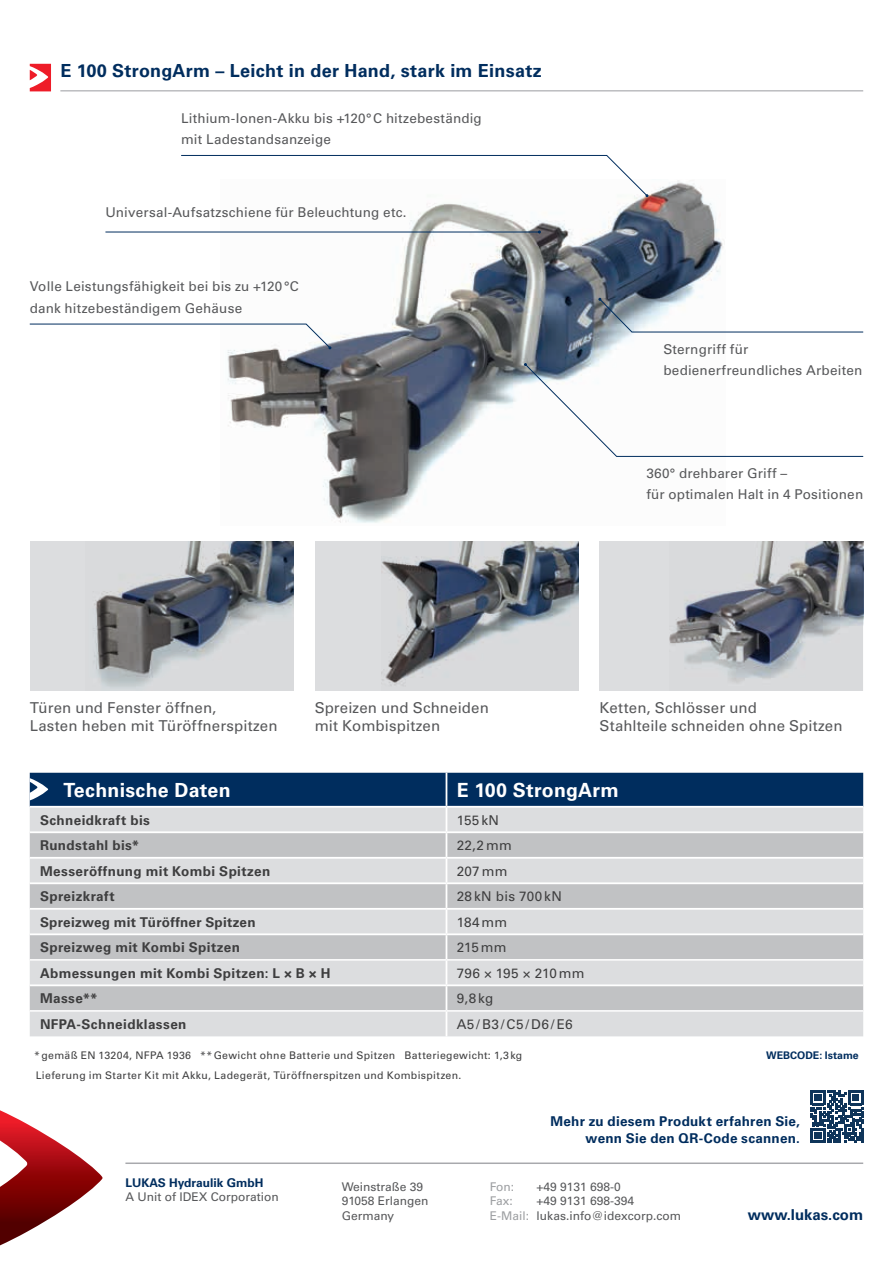
<style>
.page{position:relative;width:893px;height:1263px;background:#fff}
.page>*{position:absolute;margin:0;border:0;box-sizing:border-box;transform-origin:0 0}
.t1{font:700 19.5px "Univers LT";letter-spacing:.015em;color:#fff}
.t2{font:700 18px "Univers LT";letter-spacing:.015em;color:#002d5e}
.t3{font:15px/18px "Univers LT";letter-spacing:.01em;color:#57585a}
.t4{font:700 15px "Univers LT";color:#002d5e}
.t5{font:13.5px/21.3px "Univers LT";letter-spacing:.015em;color:#57585a}
.t6{font:700 13.5px "Univers LT";letter-spacing:.025em;color:#3e3e3f}
.t7{font:13.5px "Univers LT";letter-spacing:.025em;color:#3e3e3f}
.t8{font:700 13.5px/16.5px "Univers LT";letter-spacing:.02em;color:#002d5e;text-align:right}
.t9{font:12px/14.4px "Univers LT";color:#57585a}
.t10{font:700 12px "Univers LT";color:#002d5e}
.t11{font:12px "Univers LT";letter-spacing:-.01em;color:#9d9fa2}
.t12{font:10.5px/20px "Univers LT";letter-spacing:.035em;color:#3e3e3f}
.t13{font:700 10.5px "Univers LT";color:#002d5e}
.s1{color:#9d9fa2}
</style>
<div class="page">
<img style="left:221px;top:180px;width:502px;height:343px">
<div style="left:30px;top:541px;width:263px;height:150px;background:#dcdddf"></div>
<div style="left:315px;top:541px;width:263px;height:150px;background:#dcdddf"></div>
<div style="left:600px;top:541px;width:263px;height:150px;background:#dcdddf"></div>
<svg style="left:30px;top:773px;width:833px;height:263px;background:#b9bfc7"></svg>
<img style="left:669px;top:541px;width:194px;height:142px">
<img style="left:382px;top:541px;width:196px;height:145px">
<img style="left:93px;top:541px;width:201px;height:150px">
<svg style="left:181px;top:155px;width:467px;height:42px"></svg>
<svg style="left:598px;top:298px;width:266px;height:35px"></svg>
<svg style="left:524px;top:363px;width:340px;height:94px"></svg>
<hr style="left:105px;top:232px;width:434px;height:1px;background:#002d5e">
<svg style="left:29px;top:323px;width:302px;height:26px"></svg>
<svg style="left:30px;top:64px;width:21px;height:27px"></svg>
<hr style="left:60px;top:90px;width:803px;height:2px;background:#bcbdc0">
<svg style="left:0;top:1110px;width:102px;height:135px"></svg>
<hr style="left:125px;top:1162px;width:738px;height:2px;background:#a8a9ad">
<svg style="left:811px;top:1090px;width:52px;height:53px"></svg>
<h2 class="t2" style="left:60px;top:60px;width:483px">E 100 StrongArm – Leicht in der Hand, stark im Einsatz</h2>
<p class="t5" style="left:181px;top:107px;width:302px">Lithium-Ionen-Akku bis +120°C hitzebeständig mit Ladestandsanzeige</p>
<p class="t5" style="left:105px;top:202px;width:303px">Universal-Aufsatzschiene für Beleuchtung etc.</p>
<p class="t5" style="left:30px;top:276px;width:270px">Volle Leistungsfähigkeit bei bis zu +120°C dank hitzebeständigem Gehäuse</p>
<p class="t5" style="left:663px;top:338px;width:200px">Sterngriff für bedienerfreundliches Arbeiten</p>
<p class="t5" style="left:646px;top:463px;width:218px">360° drehbarer Griff –<br>für optimalen Halt in 4 Positionen</p>
<p class="t3" style="left:30px;top:699px;width:249px">Türen und Fenster öffnen,<br>Lasten heben mit Türöffnerspitzen</p>
<p class="t3" style="left:315px;top:699px;width:176px">Spreizen und Schneiden mit Kombispitzen</p>
<p class="t3" style="left:600px;top:699px;width:245px">Ketten, Schlösser und<br>Stahlteile schneiden ohne Spitzen</p>
<h1 class="t1" style="left:63px;top:779px;width:169px">Technische Daten</h1>
<h1 class="t1" style="left:457px;top:779px;width:164px">E 100 StrongArm</h1>
<p class="t6" style="left:40px;top:812px;width:111px">Schneidkraft bis</p>
<p class="t7" style="left:457px;top:812px;width:44px">155 kN</p>
<p class="t6" style="left:40px;top:837px;width:101px">Rundstahl bis*</p>
<p class="t7" style="left:457px;top:837px;width:56px">22,2mm</p>
<p class="t6" style="left:40px;top:863px;width:232px">Messeröffnung mit Kombi Spitzen</p>
<p class="t7" style="left:457px;top:863px;width:52px">207mm</p>
<p class="t6" style="left:40px;top:888px;width:76px">Spreizkraft</p>
<p class="t7" style="left:457px;top:888px;width:107px">28 kN bis 700 kN</p>
<p class="t6" style="left:40px;top:914px;width:217px">Spreizweg mit Türöffner Spitzen</p>
<p class="t7" style="left:457px;top:914px;width:52px">184mm</p>
<p class="t6" style="left:40px;top:939px;width:201px">Spreizweg mit Kombi Spitzen</p>
<p class="t7" style="left:457px;top:939px;width:51px">215mm</p>
<p class="t6" style="left:40px;top:965px;width:292px">Abmessungen mit Kombi Spitzen: L × B × H</p>
<p class="t7" style="left:457px;top:965px;width:129px">796 × 195 × 210mm</p>
<p class="t6" style="left:40px;top:990px;width:59px">Masse**</p>
<p class="t7" style="left:457px;top:990px;width:38px">9,8 kg</p>
<p class="t6" style="left:40px;top:1016px;width:148px">NFPA-Schneidklassen</p>
<p class="t7" style="left:457px;top:1016px;width:117px">A5/B3/C5/D6/E6</p>
<p class="t12" style="left:34px;top:1045px;width:490px">*gemäß EN 13204, NFPA 1936 **Gewicht ohne Batterie und Spitzen Batteriegewicht: 1,3 kg<br>Lieferung im Starter Kit mit Akku, Ladegerät, Türöffnerspitzen und Kombispitzen.</p>
<p class="t13" style="left:766px;top:1049px;width:94px">WEBCODE: lstame</p>
<p class="t8" style="left:550px;top:1113px;width:251px">Mehr zu diesem Produkt erfahren Sie, wenn Sie den QR-Code scannen.</p>
<p class="t10" style="left:125px;top:1176px;width:139px">LUKAS Hydraulik GmbH</p>
<p class="t9" style="left:125px;top:1190px;width:155px">A Unit of IDEX Corporation</p>
<p class="t9" style="left:342px;top:1179px;width:88px">Weinstraße 39<br>91058 Erlangen<br>Germany</p>
<p class="t11" style="left:490px;top:1179px;width:26px">Fon:</p>
<p class="t9" style="left:537px;top:1179px;width:86px">+49 9131 698-0</p>
<p class="t11" style="left:490px;top:1194px;width:25px">Fax:</p>
<p class="t9" style="left:490px;top:1194px;width:193px;text-align:center">+49 9131 698-394<br><span class="s1">E-Mail:</span> lukas.info@idexcorp.com</p>
<p class="t4" style="left:748px;top:1205px;width:117px">www.lukas.com</p>
</div>
